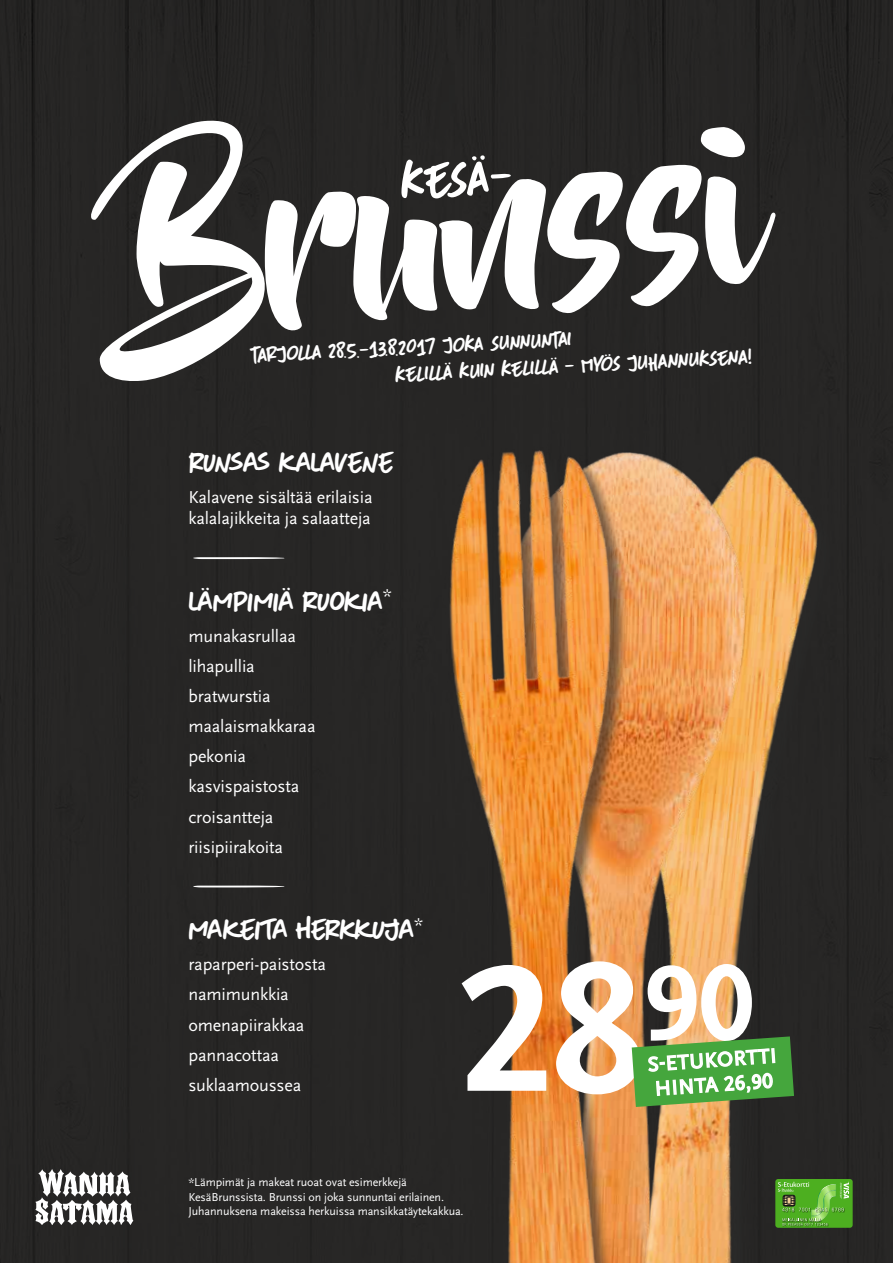
<style>
.page{position:relative;width:893px;height:1263px;background:#272625}
.page>*{position:absolute;margin:0;border:0;box-sizing:border-box;transform-origin:0 0}
.t1{font:226.65px "Beyond The Mountains";color:#fff}
.t2{font:700 189.75px "Scala Sans OT";color:#fff}
.t3{font:52.5px "DK More Or Less";color:#fff}
.t4{font:30px "DK More Or Less";letter-spacing:-.075em;color:#fff}
.t5{font:30px "DK More Or Less";letter-spacing:-.03em;color:#fff}
.t6{font:30px "DK More Or Less";letter-spacing:-.05em;color:#fff}
.t7{font:24px "DK More Or Less";color:#fff;scale:10 1}
.t8{font:22.5px/27px "DK More Or Less";color:#fff}
.t9{font:20.55px/24.6px "Scala Sans OT";color:#fff}
.t10{font:18px/30.2px "Scala Sans OT";letter-spacing:-.01em;color:#fff}
.t11{font:12px/14.4px "Scala Sans OT";letter-spacing:-.01em;color:#fff}
</style>
<div class="page">
<img style="left:666px;top:396px;width:185px;height:867px">
<img style="left:666px;top:430px;width:98px;height:592px">
<img style="left:418px;top:375px;width:248px;height:888px">
<div style="left:775px;top:1179px;width:78px;height:49px;background:#4daf20;border-radius:3px"></div>
<img style="left:794px;top:1225px;width:34px;height:1px">
<svg style="left:794px;top:1181px;width:55px;height:44px"></svg>
<svg style="left:35px;top:1169px;width:98px;height:56px"></svg>
<img style="left:551px;top:1075px;width:243px;height:188px">
<svg style="left:631px;top:1022px;width:164px;height:102px;background:#789556"></svg>
<h1 class="t1" style="left:111px;top:129px;width:636px;rotate:-5deg">Brunssi</h1>
<h3 class="t3" style="left:398px;top:152px;width:117px;rotate:-3deg">KESÄ-</h3>
<p class="t8" style="left:393px;top:334px;width:358px;text-indent:-144px;rotate:-3deg">TARJOLLA 28.5.-13.8.2017 JOKA SUNNUNTAI<br>KELILLÄ KUIN KELILLÄ - MYÖS JUHANNUKSENA!</p>
<h3 class="t6" style="left:188px;top:445px;width:208px">RUNSAS KALAVENE</h3>
<p class="t10" style="left:188px;top:486px;width:186px;line-height:21.6px">Kalavene sisältää erilaisia kalalajikkeita ja salaatteja</p>
<h3 class="t7" style="left:188px;top:544px;width:12px">-</h3>
<h3 class="t5" style="left:188px;top:584px;width:205px">LÄMPIMIÄ RUOKIA<sup>*</sup></h3>
<p class="t10" style="left:188px;top:621px;width:129px">munakasrullaa lihapullia bratwurstia maalaismakkaraa pekonia kasvispaistosta croisantteja riisipiirakoita</p>
<h3 class="t7" style="left:188px;top:873px;width:12px">-</h3>
<h3 class="t4" style="left:188px;top:912px;width:236px">MAKEITA HERKKUJA<sup>*</sup></h3>
<p class="t10" style="left:188px;top:950px;width:139px">raparperi-paistosta namimunkkia omenapiirakkaa pannacottaa suklaamoussea</p>
<h2 class="t2" style="left:458px;top:923px;width:297px">28<sup>90</sup></h2>
<p class="t9" style="left:647px;top:1052px;width:130px;rotate:-4deg">S-ETUKORTTI<br>HINTA 26,90</p>
<p class="t11" style="left:188px;top:1175px;width:277px">*Lämpimät ja makeat ruoat ovat esimerkkejä<br>KesäBrunssista. Brunssi on joka sunnuntai erilainen.<br>Juhannuksena makeissa herkuissa mansikkatäytekakkua.</p>
</div>
